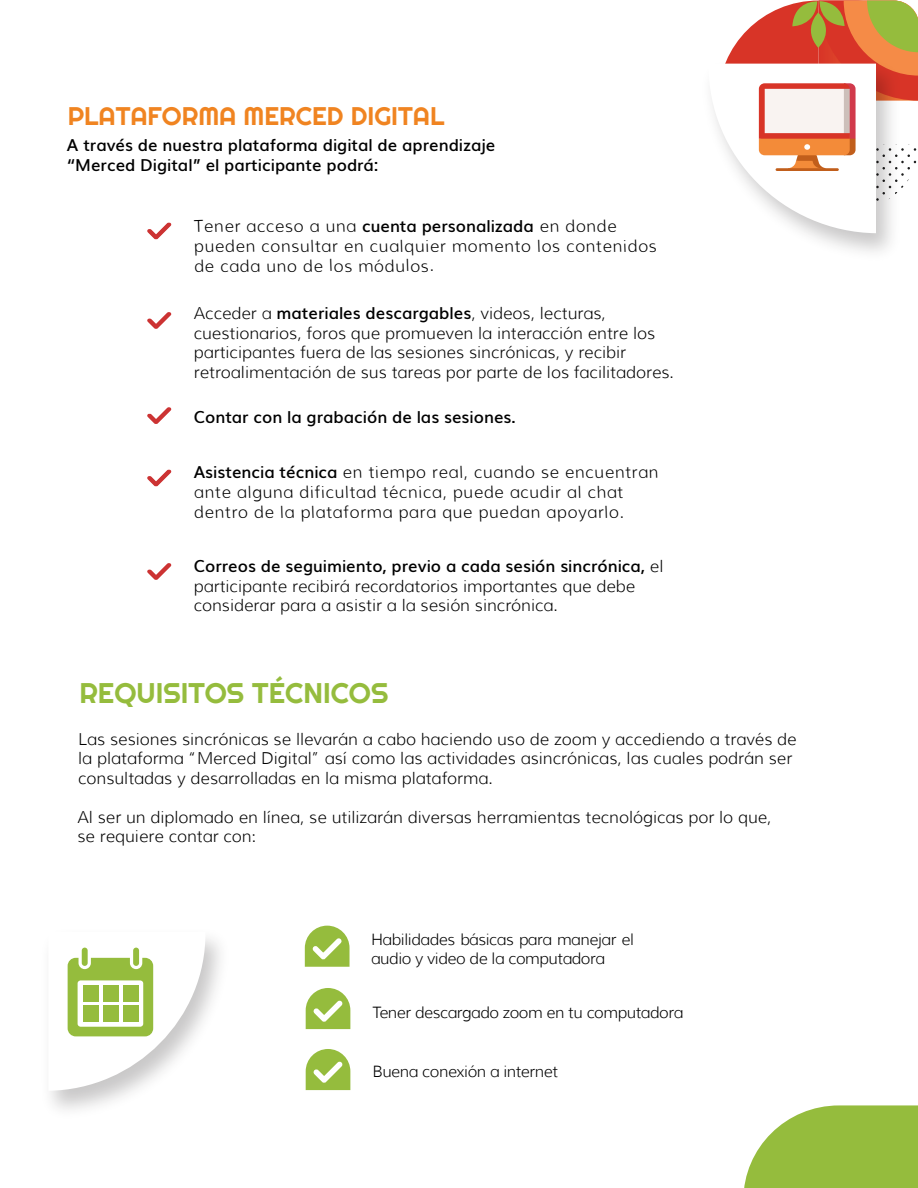
<style>
.page{position:relative;width:918px;height:1188px;background:#fff}
.page>*{position:absolute;margin:0;border:0;box-sizing:border-box;transform-origin:0 0}
.t1{font:28.5px "Righteous";color:#95bc3d}
.t2{font:25.5px "Righteous";color:#f08421}
.t3{font:300 16.5px/19.8px "Muli";color:#000}
.t4{font:600 16.5px/19.8px "Muli";color:#000}
.t5{font:300 15.75px/18.9px "Muli";letter-spacing:-.025em;color:#000}
.s1{font-weight:600}
</style>
<div class="page">
<svg style="left:707px;top:0;width:211px;height:233px"></svg>
<hr style="left:776px;top:168px;width:63px;height:3px;background:#c15e1b">
<svg style="left:147px;top:222px;width:25px;height:18px"></svg>
<svg style="left:147px;top:312px;width:25px;height:17px"></svg>
<svg style="left:147px;top:407px;width:25px;height:17px"></svg>
<svg style="left:147px;top:469px;width:25px;height:18px"></svg>
<svg style="left:147px;top:563px;width:25px;height:17px"></svg>
<svg style="left:48px;top:933px;width:159px;height:158px"></svg>
<div style="left:82px;top:948px;width:6px;height:18px;background:#95bc3d;border-radius:3px"></div>
<div style="left:133px;top:948px;width:6px;height:18px;background:#95bc3d;border-radius:3px"></div>
<div style="left:83px;top:985px;width:16px;height:17px;background:#95bc3d"></div>
<div style="left:103px;top:985px;width:16px;height:17px;background:#95bc3d"></div>
<div style="left:83px;top:1005px;width:16px;height:16px;background:#95bc3d"></div>
<div style="left:103px;top:1005px;width:16px;height:16px;background:#95bc3d"></div>
<div style="left:123px;top:985px;width:16px;height:17px;background:#95bc3d"></div>
<div style="left:123px;top:1005px;width:16px;height:16px;background:#95bc3d"></div>
<svg style="left:306px;top:988px;width:44px;height:41px"></svg>
<svg style="left:306px;top:1049px;width:44px;height:41px"></svg>
<svg style="left:305px;top:926px;width:45px;height:41px"></svg>
<svg style="left:744px;top:1105px;width:174px;height:83px;background:#a4c558"></svg>
<h2 class="t2" style="left:68px;top:99px;width:378px">PLATAFORMA MERCED DIGITAL</h2>
<p class="t4" style="left:67px;top:134px;width:430px">A través de nuestra plataforma digital de aprendizaje “Merced Digital” el participante podrá:</p>
<p class="t3" style="left:194px;top:232px;width:464px;line-height:14.2px;text-indent:346px;rotate:-2deg">en donde pueden consultar en cualquier momento los contenidos</p>
<p class="t3" style="left:194px;top:260px;width:241px;rotate:-2deg">de cada uno de los módulos.</p>
<p class="t3" style="left:194px;top:303px;width:482px">Acceder a <span class="s1">materiales descargables</span>, videos, lecturas, cuestionarios, foros que promueven la interacción entre los participantes fuera de las sesiones sincrónicas, y recibir retroalimentación de sus tareas por parte de los facilitadores.</p>
<p class="t3" style="left:194px;top:219px;width:164px;rotate:-2deg">Tener acceso a una</p>
<p class="t4" style="left:362px;top:215px;width:173px">cuenta personalizada</p>
<p class="t4" style="left:194px;top:406px;width:324px">Contar con la grabación de las sesiones.</p>
<p class="t3" style="left:193px;top:475px;width:466px;line-height:16.5px;text-indent:149px;rotate:-2deg">en tiempo real, cuando se encuentran ante alguna dificultad técnica, puede acudir al chat</p>
<p class="t3" style="left:194px;top:510px;width:431px;rotate:-2deg">dentro de la plataforma para que puedan apoyarlo.</p>
<p class="t4" style="left:194px;top:461px;width:145px">Asistencia técnica</p>
<p class="t3" style="left:194px;top:556px;width:471px"><span class="s1">Correos de seguimiento, previo a cada sesión sincrónica,</span> el participante recibirá recordatorios importantes que debe considerar para a asistir a la sesión sincrónica.</p>
<h1 class="t1" style="left:79px;top:675px;width:310px">REQUISITOS TÉCNICOS</h1>
<p class="t3" style="left:78px;top:729px;width:720px">Las sesiones sincrónicas se llevarán a cabo haciendo uso de zoom y accediendo a través de la plataforma “Merced Digital” así como las actividades asincrónicas, las cuales podrán ser consultadas y desarrolladas en la misma plataforma.</p>
<p class="t3" style="left:77px;top:807px;width:696px">Al ser un diplomado en línea, se utilizarán diversas herramientas tecnológicas por lo que, se requiere contar con:</p>
<p class="t5" style="left:371px;top:930px;width:264px">Habilidades básicas para manejar el audio y video de la computadora</p>
<p class="t5" style="left:372px;top:1003px;width:312px">Tener descargado zoom en tu computadora</p>
<p class="t5" style="left:372px;top:1062px;width:187px">Buena conexión a internet</p>
</div>
